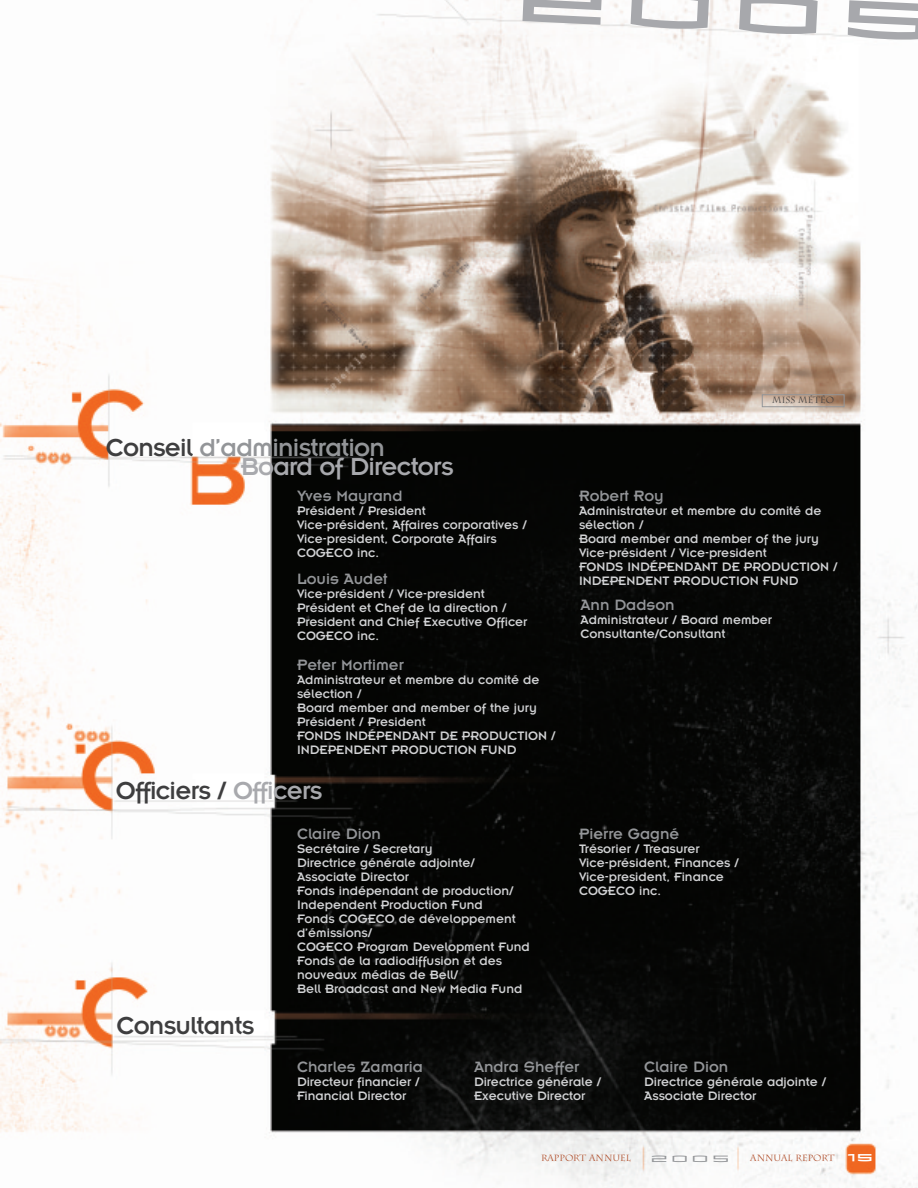
<style>
.page{position:relative;width:918px;height:1188px;background:#fff}
.page>*{position:absolute;margin:0;border:0;box-sizing:border-box;transform-origin:0 0}
.t1{font:700 76.2px "Mata";color:#a7a8ac}
.t2{font:27px "Insignia";letter-spacing:-.025em;color:#3e3e3f}
.t3{font:27px "Insignia";letter-spacing:-.025em;color:#939598}
.t4{font:27px "Insignia";letter-spacing:-.025em;color:#a8a9ad}
.t5{font:16.5px "Insignia A";color:#939598}
.t6{font:700 15px "Mata Cond Bd";color:#fff}
.t7{font:14.4px "Mata";color:#939598}
.t8{font:13.5px/14px "Insignia";color:#d1d2d4}
.t9{font:9px "Charlemagne Std";color:#ad4621}
.t10{font:9px "Charlemagne Std";color:#3e3e3f}
.s1{color:#3e3e3f}
.s2{color:#a8a9ad}
</style>
<div class="page">
<img style="left:0;top:0;width:918px;height:1188px">
<div style="left:762px;top:394px;width:82px;height:13px;border:1px solid #939598"></div>
<h1 class="t1" style="left:527px;top:-52px;width:436px;rotate:3deg">2005</h1>
<h2 class="t3" style="left:106px;top:439px;width:281px"><span class="s1">Conseil</span> d’administration</h2>
<h2 class="t4" style="left:241px;top:458px;width:214px">Board of Directors</h2>
<p class="t5" style="left:297px;top:490px;width:107px">Yves Mayrand</p>
<p class="t8" style="left:297px;top:505px;width:231px">Président / President<br>Vice-président, Affaires corporatives /<br>Vice-president, Corporate Affairs<br>COGECO inc.</p>
<p class="t5" style="left:297px;top:574px;width:92px">Louis Audet</p>
<p class="t8" style="left:297px;top:588px;width:232px">Vice-président / Vice-president<br>Président et Chef de la direction /<br>President and Chief Executive Officer<br>COGECO inc.</p>
<p class="t5" style="left:297px;top:660px;width:108px">Peter Mortimer</p>
<p class="t8" style="left:297px;top:674px;width:260px">Administrateur et membre du comité de sélection /<br>Board member and member of the jury<br>Président / President<br>FONDS INDÉPENDANT DE PRODUCTION /<br>INDEPENDENT PRODUCTION FUND</p>
<h2 class="t2" style="left:116px;top:782px;width:208px">Officiers / <span class="s2">Officers</span></h2>
<h2 class="t2" style="left:116px;top:1017px;width:139px">Consultants</h2>
<p class="t5" style="left:297px;top:829px;width:86px">Claire Dion</p>
<p class="t8" style="left:297px;top:843px;width:234px">Secrétaire / Secretary<br>Directrice générale adjointe/<br>Associate Director<br>Fonds indépendant de production/<br>Independent Production Fund<br>Fonds COGECO de développement d’émissions/<br>COGECO Program Development Fund<br>Fonds de la radiodiffusion et des nouveaux médias de Bell/<br>Bell Broadcast and New Media Fund</p>
<p class="t10" style="left:772px;top:395px;width:63px">MISS MÉTÉO</p>
<p class="t5" style="left:579px;top:490px;width:86px">Robert Roy</p>
<p class="t8" style="left:579px;top:505px;width:260px">Administrateur et membre du comité de sélection /<br>Board member and member of the jury<br>Vice-président / Vice-president<br>FONDS INDÉPENDANT DE PRODUCTION /<br>INDEPENDENT PRODUCTION FUND</p>
<p class="t5" style="left:580px;top:599px;width:96px">Ann Dadson</p>
<p class="t8" style="left:580px;top:613px;width:193px">Administrateur / Board member<br>Consultante/Consultant</p>
<p class="t5" style="left:579px;top:829px;width:102px">Pierre Gagné</p>
<p class="t8" style="left:579px;top:843px;width:161px">Trésorier / Treasurer<br>Vice-président, Finances /<br>Vice-president, Finance<br>COGECO inc.</p>
<p class="t5" style="left:297px;top:1062px;width:127px">Charles Zamaria</p>
<p class="t8" style="left:297px;top:1076px;width:124px">Directeur financier /<br>Financial Director</p>
<p class="t5" style="left:474px;top:1062px;width:107px">Andra Sheffer</p>
<p class="t8" style="left:474px;top:1076px;width:129px">Directrice générale /<br>Executive Director</p>
<p class="t5" style="left:644px;top:1062px;width:86px">Claire Dion</p>
<p class="t8" style="left:644px;top:1076px;width:184px">Directrice générale adjointe /<br>Associate Director</p>
<p class="t9" style="left:541px;top:1152px;width:91px">RAPPORT ANNUEL</p>
<p class="t9" style="left:750px;top:1152px;width:86px">ANNUAL REPORT</p>
<p class="t7" style="left:652px;top:1148px;width:83px">2005</p>
<p class="t6" style="left:849px;top:1147px;width:30px">15</p>
</div>
